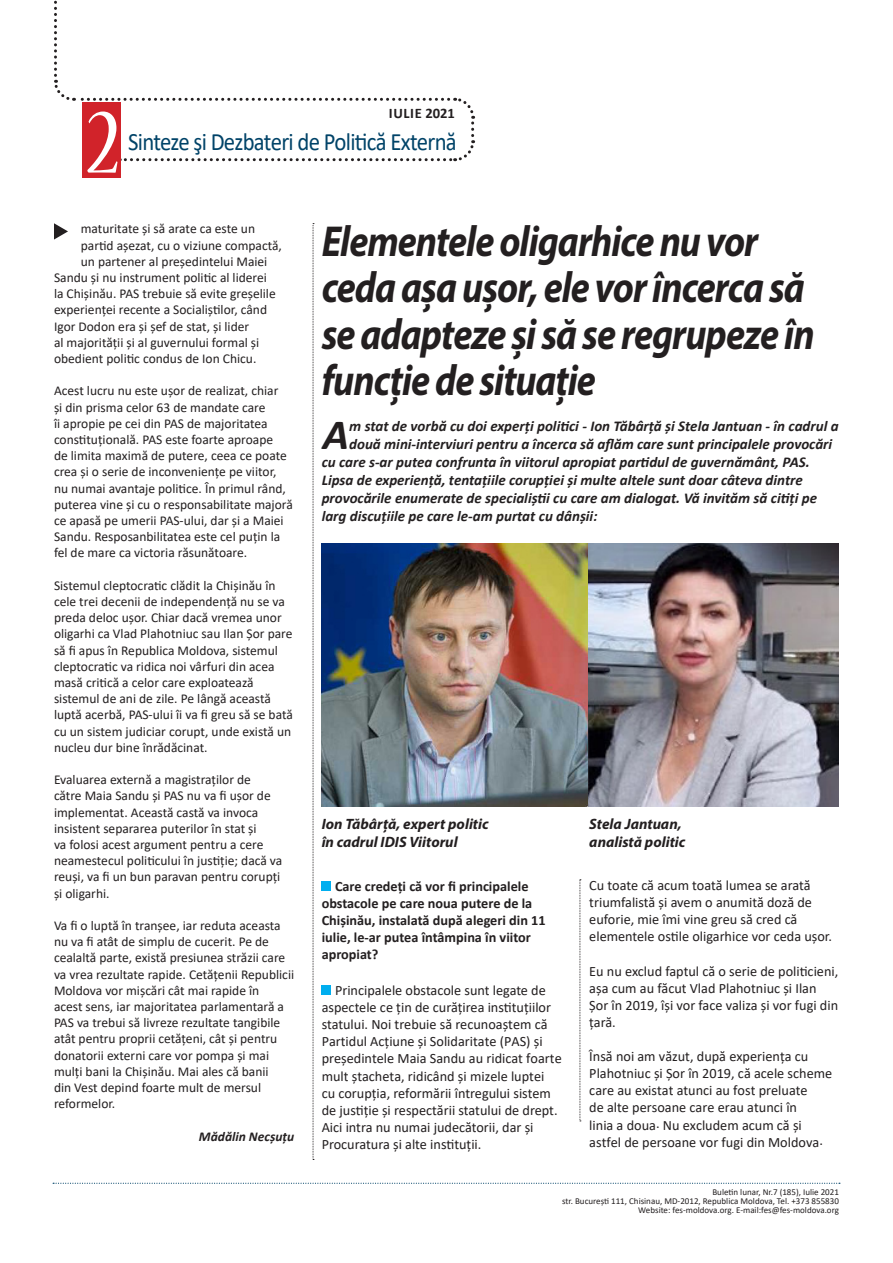
<style>
.page{position:relative;width:893px;height:1263px;background:#fff}
.page>*{position:absolute;margin:0;border:0;box-sizing:border-box;transform-origin:0 0}
.t1{font:condensed 102px "Nueva Std";color:#fff}
.TITLU{font:italic 700 43.5px/46.5px "Myriad Pro";letter-spacing:-.025em;color:#231f20;scale:.87 1}
.MANSHETA{font:italic 700 43.35px "Calibri";color:#231f20}
.t2{font:25.05px "Calibri";letter-spacing:-.03em;color:#014368;scale:.91 1}
.MANSHETA-2{font:italic 700 15px "Calibri";color:#231f20}
.texte{font:italic 700 15px "Myriad Pro";color:#231f20}
.t3{font:700 14.55px "Calibri";letter-spacing:.04em;color:#231f20}
.texte-2{font:14.25px/17.1px "Calibri";color:#231f20}
.texte-3{font:700 14.25px/17.1px "Calibri";color:#231f20}
.texte-4{font:13.5px/16.2px "Calibri";color:#231f20}
.texte-5{font:italic 700 13.5px "Calibri";color:#231f20}
.t4{font:9px/9px "Calibri";color:#231f20;text-align:right}
</style>
<div class="page">
<svg style="left:53px;top:1183px;width:787px;height:1px"></svg>
<svg style="left:54px;top:0;width:422px;height:163px"></svg>
<div style="left:82px;top:102px;width:38px;height:76px;background:#d1232a"></div>
<svg style="left:54px;top:223px;width:14px;height:17px"></svg>
<svg style="left:313px;top:223px;width:1px;height:937px"></svg>
<svg style="left:580px;top:879px;width:1px;height:242px"></svg>
<div style="left:322px;top:881px;width:9px;height:10px;background:#00aeef"></div>
<div style="left:322px;top:985px;width:9px;height:10px;background:#00aeef"></div>
<img style="left:588px;top:543px;width:251px;height:263px">
<img style="left:322px;top:543px;width:266px;height:263px">
<p class="t1" style="left:87px;top:96px;width:34px">2</p>
<p class="t3" style="left:389px;top:103px;width:68px">IULIE 2021</p>
<h3 class="t2" style="left:128px;top:124px;width:363px">Sinteze şi Dezbateri de Politică Externă</h3>
<p class="texte-4" style="left:81px;top:220px;width:176px">maturitate și să arate ca este un</p>
<p class="texte-4" style="left:81px;top:237px;width:203px">partid așezat, cu o viziune compactă,</p>
<p class="texte-4" style="left:81px;top:253px;width:188px">un partener al președintelui Maiei</p>
<p class="texte-4" style="left:54px;top:269px;width:215px">Sandu și nu instrument politic al liderei</p>
<p class="texte-4" style="left:54px;top:285px;width:223px">la Chișinău. PAS trebuie să evite greșelile</p>
<p class="texte-4" style="left:54px;top:301px;width:215px">experienței recente a Socialiștilor, când</p>
<p class="texte-4" style="left:54px;top:318px;width:197px">Igor Dodon era și șef de stat, și lider</p>
<p class="texte-4" style="left:54px;top:334px;width:207px">al majorității și al guvernului formal și</p>
<p class="texte-4" style="left:54px;top:350px;width:204px">obedient politic condus de Ion Chicu.</p>
<p class="texte-4" style="left:54px;top:382px;width:240px">Acest lucru nu este ușor de realizat, chiar<br>și din prisma celor 63 de mandate care<br>îi apropie pe cei din PAS de majoritatea constituțională. PAS este foarte aproape<br>de limita maximă de putere, ceea ce poate crea și o serie de inconveniențe pe viitor, nu numai avantaje politice. În primul rând, puterea vine și cu o responsabilitate majoră ce apasă pe umerii PAS-ului, dar și a Maiei Sandu. Resposanbilitatea este cel puțin la fel de mare ca victoria răsunătoare.</p>
<p class="texte-4" style="left:54px;top:577px;width:240px">Sistemul cleptocratic clădit la Chișinău în cele trei decenii de independență nu se va preda deloc ușor. Chiar dacă vremea unor oligarhi ca Vlad Plahotniuc sau Ilan Șor pare să fi apus în Republica Moldova, sistemul cleptocratic va ridica noi vârfuri din acea masă critică a celor care exploatează sistemul de ani de zile. Pe lângă această luptă acerbă, PAS-ului îi va fi greu să se bată cu un sistem judiciar corupt, unde există un nucleu dur bine înrădăcinat.</p>
<p class="texte-4" style="left:54px;top:771px;width:230px">Evaluarea externă a magistraților de<br>către Maia Sandu și PAS nu va fi ușor de implementat. Această castă va invoca insistent separarea puterilor în stat și<br>va folosi acest argument pentru a cere neamestecul politicului în justiție; dacă va reuși, va fi un bun paravan pentru corupți și oligarhi.</p>
<p class="texte-4" style="left:54px;top:917px;width:242px">Va fi o luptă în tranșee, iar reduta aceasta nu va fi atât de simplu de cucerit. Pe de cealaltă parte, există presiunea străzii care va vrea rezultate rapide. Cetățenii Republicii Moldova vor mișcări cât mai rapide în<br>acest sens, iar majoritatea parlamentară a PAS va trebui să livreze rezultate tangibile atât pentru proprii cetățeni, cât și pentru donatorii externi care vor pompa și mai mulți bani la Chișinău. Mai ales că banii<br>din Vest depind foarte mult de mersul reformelor.</p>
<p class="texte-5" style="left:199px;top:1127px;width:97px">Mădălin Necșuțu</p>
<p class="TITLU" style="left:322px;top:217px;width:568px">Elementele oligarhice nu vor ceda așa ușor, ele vor încerca să se adapteze și să se regrupeze în funcție de situație</p>
<p class="MANSHETA" style="left:323px;top:404px;width:28px">A</p>
<p class="MANSHETA-2" style="left:349px;top:416px;width:491px">m stat de vorbă cu doi experți politici - Ion Tăbârță și Stela Jantuan - în cadrul a</p>
<p class="MANSHETA-2" style="left:349px;top:434px;width:484px">două mini-interviuri pentru a încerca să aflăm care sunt principalele provocări</p>
<p class="MANSHETA-2" style="left:322px;top:452px;width:490px">cu care s-ar putea confrunta în viitorul apropiat partidul de guvernământ, PAS.</p>
<p class="MANSHETA-2" style="left:322px;top:470px;width:483px">Lipsa de experiență, tentațiile corupției și multe altele sunt doar câteva dintre</p>
<p class="MANSHETA-2" style="left:322px;top:488px;width:497px">provocările enumerate de specialiștii cu care am dialogat. Vă invităm să citiți pe</p>
<p class="MANSHETA-2" style="left:322px;top:506px;width:277px">larg discuțiile pe care le-am purtat cu dânșii:</p>
<p class="texte" style="left:322px;top:814px;width:169px">Ion Tăbârță, expert politic</p>
<p class="texte" style="left:322px;top:832px;width:138px">în cadrul IDIS Viitorul</p>
<p class="texte-3" style="left:322px;top:877px;width:226px;text-indent:13px">Care credeți că vor fi principalele obstacole pe care noua putere de la<br>Chișinău, instalată după alegeri din 11 iulie, le-ar putea întâmpina în viitor apropiat?</p>
<p class="texte-2" style="left:322px;top:981px;width:242px;text-indent:13px">Principalele obstacole sunt legate de aspectele ce țin de curățirea instituțiilor statului. Noi trebuie să recunoaștem că Partidul Acțiune și Solidaritate (PAS) și președintele Maia Sandu au ridicat foarte mult ștacheta, ridicând și mizele luptei<br>cu corupția, reformării întregului sistem de justiție și respectării statului de drept.<br>Aici intra nu numai judecătorii, dar și Procuratura și alte instituții.</p>
<p class="texte" style="left:589px;top:814px;width:94px">Stela Jantuan,</p>
<p class="texte" style="left:589px;top:832px;width:98px">analistă politic</p>
<p class="texte-2" style="left:589px;top:876px;width:244px">Cu toate că acum toată lumea se arată triumfalistă și avem o anumită doză de euforie, mie îmi vine greu să cred că elementele ostile oligarhice vor ceda ușor.</p>
<p class="texte-2" style="left:589px;top:962px;width:251px">Eu nu exclud faptul că o serie de politicieni, așa cum au făcut Vlad Plahotniuc și Ilan Șor în 2019, își vor face valiza și vor fugi din țară.</p>
<p class="texte-2" style="left:589px;top:1047px;width:244px">Însă noi am văzut, după experiența cu Plahotniuc și Șor în 2019, că acele scheme care au existat atunci au fost preluate<br>de alte persoane care erau atunci în<br>linia a doua. Nu excludem acum că și astfel de persoane vor fugi din Moldova.</p>
<p class="t4" style="left:562px;top:1187px;width:278px">Buletin lunar, Nr.7 (185), Iulie 2021<br>str. București 111, Chisinau, MD-2012, Republica Moldova, Tel. +373 855830<br>Website: fes-moldova.org. E-mail:fes@fes-moldova.org</p>
</div>
